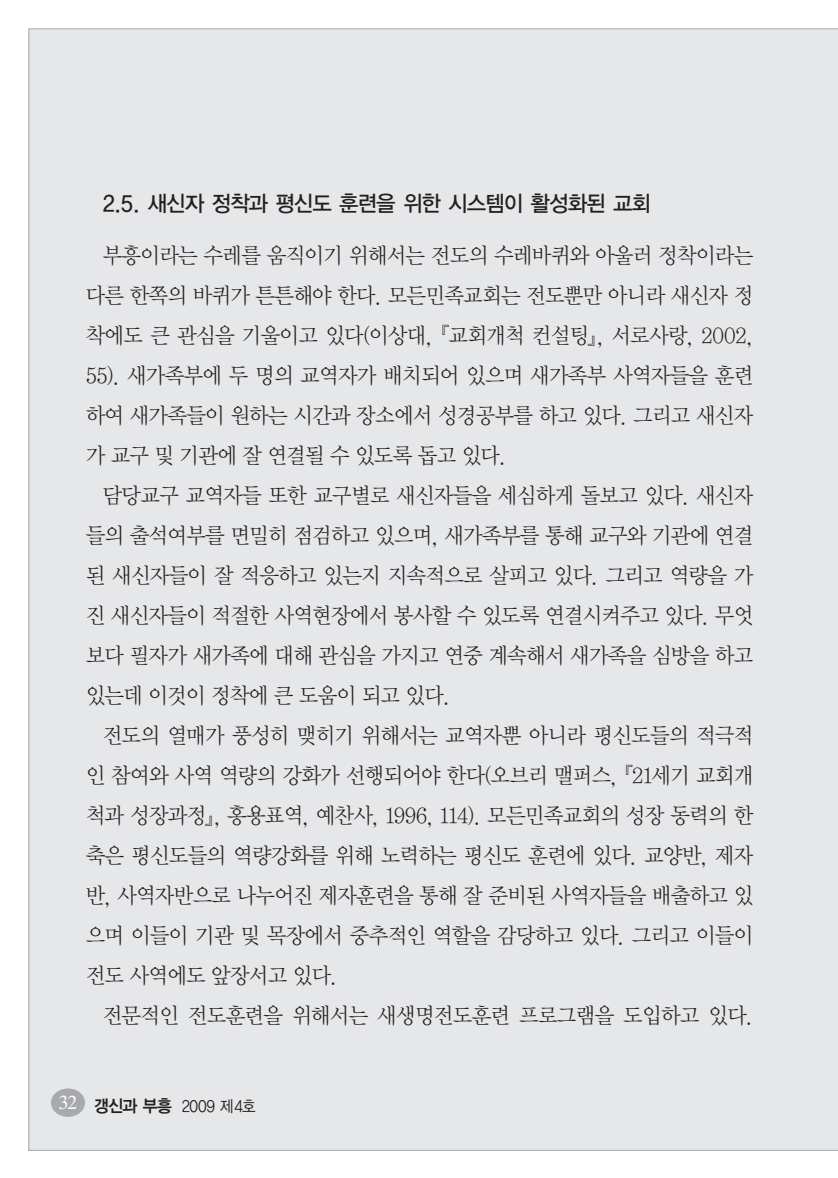
<style>
.page{position:relative;width:838px;height:1178px;background:#fff}
.page>*{position:absolute;margin:0;border:0;box-sizing:border-box;transform-origin:0 0}
.t1{font:22px/40px "Y Mj O12";letter-spacing:-.095em;color:#231f20;text-align:justify;scale:.95 1}
.t2{font:22px "YGO13";letter-spacing:-.11em;color:#231f20;scale:.95 1}
.t3{font:16px "YGO12";letter-spacing:-.105em;color:#231f20;scale:.9 1}
.s1{color:#fff}
.s2{font-family:"YGO14";font-size:17px}
</style>
<div class="page">
<div style="left:29px;top:29px;width:809px;height:1121px;background:#e6e7e9"></div>
<div style="left:51px;top:1088px;width:34px;height:29px;background:#a8a9ad;border-radius:50%"></div>
<p class="t2" style="left:102px;top:194px;width:580px">2.5. 새신자 정착과 평신도 훈련을 위한 시스템이 활성화된 교회</p>
<p class="t1" style="left:85px;top:236px;width:706px;text-indent:17px">부흥이라는 수레를 움직이기 위해서는 전도의 수레바퀴와 아울러 정착이라는 다른 한쪽의 바퀴가 튼튼해야 한다. 모든민족교회는 전도뿐만 아니라 새신자 정 착에도 큰 관심을 기울이고 있다(이상대, 『교회개척 컨설팅』, 서로사랑, 2002, 55). 새가족부에 두 명의 교역자가 배치되어 있으며 새가족부 사역자들을 훈련 하여 새가족들이 원하는 시간과 장소에서 성경공부를 하고 있다. 그리고 새신자 가 교구 및 기관에 잘 연결될 수 있도록 돕고 있다.</p>
<p class="t1" style="left:85px;top:476px;width:706px;text-indent:17px">담당교구 교역자들 또한 교구별로 새신자들을 세심하게 돌보고 있다. 새신자 들의 출석여부를 면밀히 점검하고 있으며, 새가족부를 통해 교구와 기관에 연결 된 새신자들이 잘 적응하고 있는지 지속적으로 살피고 있다. 그리고 역량을 가 진 새신자들이 적절한 사역현장에서 봉사할 수 있도록 연결시켜주고 있다. 무엇 보다 필자가 새가족에 대해 관심을 가지고 연중 계속해서 새가족을 심방을 하고 있는데 이것이 정착에 큰 도움이 되고 있다.</p>
<p class="t1" style="left:85px;top:716px;width:706px;text-indent:17px">전도의 열매가 풍성히 맺히기 위해서는 교역자뿐 아니라 평신도들의 적극적 인 참여와 사역 역량의 강화가 선행되어야 한다(오브리 맬퍼스, 『21세기 교회개 척과 성장과정』, 홍용표역, 예찬사, 1996, 114). 모든민족교회의 성장 동력의 한 축은 평신도들의 역량강화를 위해 노력하는 평신도 훈련에 있다. 교양반, 제자 반, 사역자반으로 나누어진 제자훈련을 통해 잘 준비된 사역자들을 배출하고 있 으며 이들이 기관 및 목장에서 중추적인 역할을 감당하고 있다. 그리고 이들이 전도 사역에도 앞장서고 있다.</p>
<p class="t1" style="left:102px;top:996px;width:688px">전문적인 전도훈련을 위해서는 새생명전도훈련 프로그램을 도입하고 있다.</p>
<p class="t3" style="left:59px;top:1099px;width:221px"><span class="s1">✓</span> <span class="s2">갱신과 부흥</span> 2009 제4호</p>
</div>
